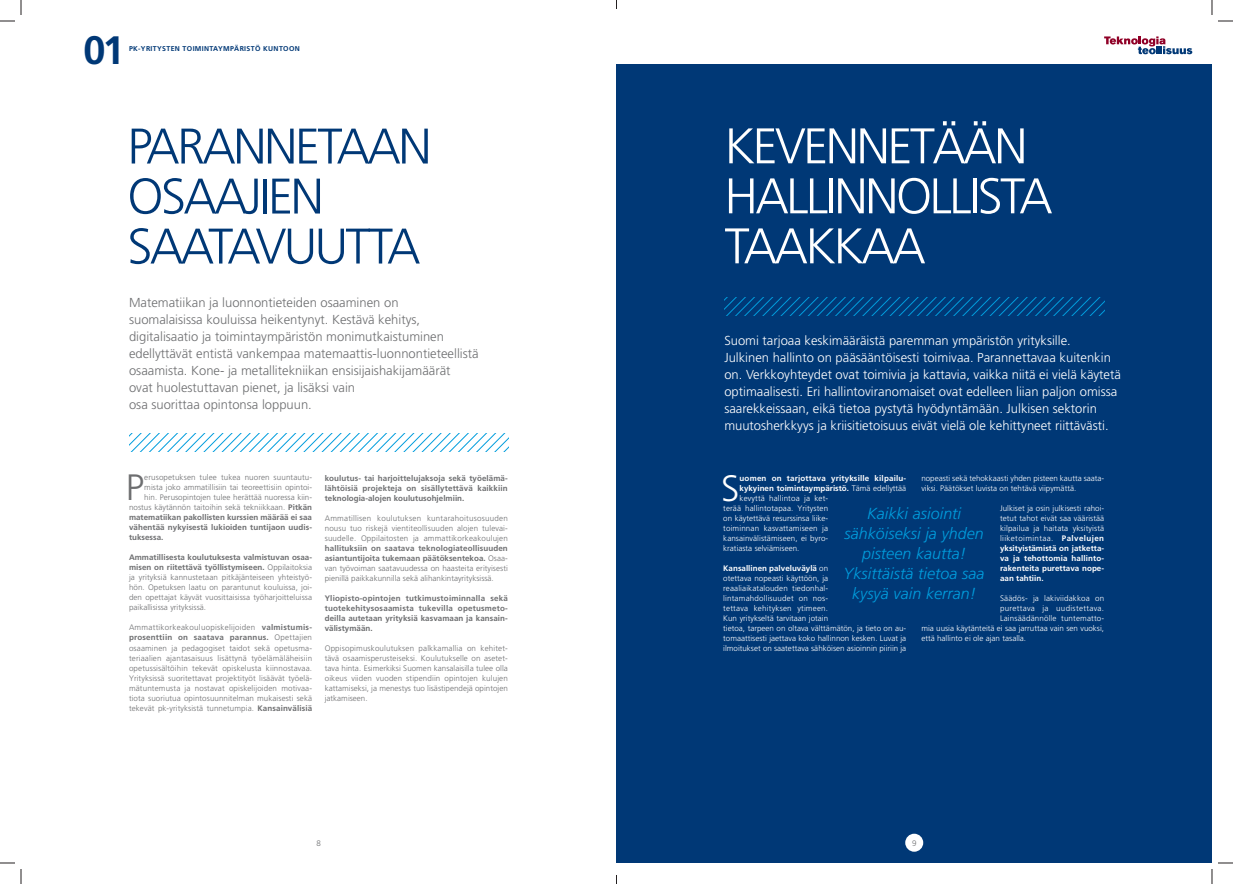
<style>
.page{position:relative;width:1233px;height:884px;background:#fff}
.page>*{position:absolute;margin:0;border:0;box-sizing:border-box;transform-origin:0 0}
.t1{font:300 50px/50px "Frutiger";letter-spacing:-.05em;color:#fff}
.t2{font:300 50px/50px "Frutiger";letter-spacing:-.05em;color:#003876}
.t3{font:700 39.6px "Frutiger";color:#003876}
.t4{font:300 36.7px "Frutiger";color:#6d6e70}
.t5{font:300 36.7px "Frutiger";color:#fff}
.t6{font:italic 300 16px/20px "Frutiger";letter-spacing:.005em;color:#009ddd;text-align:center}
.t7{font:300 13px/17px "Frutiger";color:#fff}
.t8{font:300 13px/17px "Frutiger";color:#6d6e70}
.t9{font:300 8px/10px "Frutiger";letter-spacing:.005em;color:#6d6e70;text-align:justify}
.t10{font:300 8px/10px "Frutiger";letter-spacing:.005em;color:#fff}
.t11{font:700 8px/10px "Frutiger";letter-spacing:.005em;color:#6d6e70;text-align:justify}
.t12{font:700 8px "Frutiger";letter-spacing:.005em;color:#fff}
.t13{font:700 8px "Frutiger";letter-spacing:.025em;color:#fff}
.t14{font:300 8px "Frutiger";letter-spacing:.025em;color:#fff}
.t15{font:300 8px "Frutiger";letter-spacing:.04em;color:#fff}
.t16{font:700 7px "Frutiger";letter-spacing:.05em;color:#003876}
.s1{font-weight:700}
.s2{font-weight:300}
</style>
<div class="page">
<div style="left:616px;top:21px;width:596px;height:842px;background:#003876"></div>
<div style="left:21px;top:21px;width:1191px;height:43px;background:#fff"></div>
<svg style="left:1104px;top:36px;width:88px;height:18px"></svg>
<svg style="left:724px;top:297px;width:380px;height:19px"></svg>
<svg style="left:129px;top:434px;width:379px;height:18px"></svg>
<div style="left:905px;top:834px;width:18px;height:18px;background:#fff;border-radius:50%"></div>
<svg style="left:1218px;top:20px;width:15px;height:2px"></svg>
<svg style="left:1218px;top:862px;width:15px;height:2px"></svg>
<svg style="left:0;top:0;width:22px;height:22px"></svg>
<svg style="left:0;top:862px;width:22px;height:22px"></svg>
<svg style="left:1211px;top:0;width:1px;height:15px"></svg>
<svg style="left:1211px;top:869px;width:1px;height:15px"></svg>
<h2 class="t3" style="left:83px;top:34px;width:43px">01</h2>
<p class="t16" style="left:129px;top:46px;width:172px">PK-YRITYSTEN TOIMINTAYMPÄRISTÖ KUNTOON</p>
<h1 class="t2" style="left:127px;top:125px;width:306px">PARANNETAAN<br>OSAAJIEN<br>SAATAVUUTTA</h1>
<p class="t8" style="left:129px;top:295px;width:351px">Matematiikan ja luonnontieteiden osaaminen on<br>suomalaisissa kouluissa heikentynyt. Kestävä kehitys, digitalisaatio ja toimintaympäristön monimutkaistuminen edellyttävät entistä vankempaa matemaattis-luonnontieteellistä osaamista. Kone- ja metallitekniikan ensisijaishakijamäärät<br>ovat huolestuttavan pienet, ja lisäksi vain<br>osa suorittaa opintonsa loppuun.</p>
<h3 class="t4" style="left:126px;top:473px;width:20px">P</h3>
<p class="t9" style="left:144px;top:473px;width:169px">erusopetuksen tulee tukea nuoren suuntautu-</p>
<p class="t9" style="left:144px;top:483px;width:169px">mista joko ammatillisiin tai teoreettisiin opintoi-</p>
<p class="t9" style="left:144px;top:493px;width:169px">hin. Perusopintojen tulee herättää nuoressa kiin-</p>
<p class="t9" style="left:129px;top:503px;width:184px">nostus käytännön taitoihin sekä tekniikkaan. <span class="s1">Pitkän</span></p>
<p class="t11" style="left:129px;top:513px;width:184px">matematiikan pakollisten kurssien määrää ei saa</p>
<p class="t11" style="left:129px;top:523px;width:184px">vähentää nykyisestä lukioiden tuntijaon uudis-</p>
<p class="t11" style="left:129px;top:533px;width:36px">tuksessa.</p>
<p class="t9" style="left:129px;top:553px;width:185px"><span class="s1">Ammatillisesta koulutuksesta valmistuvan osaa&shy;misen on riitettävä työllistymiseen.</span> Oppilaitoksia ja yrityksiä kannustetaan pitkäjänteiseen yhteistyö&shy;hön. Opetuksen laatu on parantunut kouluissa, joi&shy;den opettajat käyvät vuosittaisissa työharjoitteluissa paikallisissa yrityksissä.</p>
<p class="t9" style="left:129px;top:623px;width:185px">Ammattikorkeakouluopiskelijoiden <span class="s1">valmistumis&shy;prosenttiin on saatava parannus.</span> Opettajien osaaminen ja pedagogiset taidot sekä opetusma&shy;teriaalien ajantasaisuus lisättynä työelämäläheisiin opetussisältöihin tekevät opiskelusta kiinnostavaa.<br>Yrityksissä suoritettavat projektityöt lisäävät työelä&shy;mätuntemusta ja nostavat opiskelijoiden motivaa&shy;tiota suoriutua opintosuunnitelman mukaisesti sekä tekevät pk-yrityksistä tunnetumpia. <span class="s1">Kansainvälisiä</span></p>
<p class="t11" style="left:325px;top:473px;width:184px">koulutus- tai harjoittelujaksoja sekä työelämä&shy;lähtöisiä projekteja on sisällytettävä kaikkiin teknologia-alojen koulutusohjelmiin.</p>
<p class="t9" style="left:325px;top:513px;width:185px">Ammatillisen koulutuksen kuntarahoitusosuuden nousu tuo riskejä vientiteollisuuden alojen tulevai&shy;suudelle. Oppilaitosten ja ammattikorkeakoulujen</p>
<p class="t9" style="left:325px;top:543px;width:185px"><span class="s1">hallituksiin on saatava teknologiateollisuuden asiantuntijoita tukemaan päätöksentekoa.</span> Osaa&shy;van työvoiman saatavuudessa on haasteita erityisesti pienillä paikkakunnilla sekä alihankintayrityksissä.</p>
<p class="t11" style="left:325px;top:593px;width:185px">Yliopisto-opintojen tutkimustoiminnalla sekä tuotekehitysosaamista tukevilla opetusmeto&shy;deilla autetaan yrityksiä kasvamaan ja kansain&shy;välistymään.</p>
<p class="t9" style="left:325px;top:643px;width:185px">Oppisopimuskoulutuksen palkkamallia on kehitet&shy;tävä osaamisperusteiseksi. Koulutukselle on asetet&shy;tava hinta. Esimerkiksi Suomen kansalaisilla tulee olla oikeus viiden vuoden stipendiin opintojen kulujen kattamiseksi, ja menestys tuo lisästipendejä opintojen jatkamiseen.</p>
<h1 class="t1" style="left:724px;top:125px;width:329px">KEVENNETÄÄN<br>HALLINNOLLISTA<br>TAAKKAA</h1>
<p class="t7" style="left:724px;top:333px;width:398px">Suomi tarjoaa keskimääräistä paremman ympäristön yrityksille.<br>Julkinen hallinto on pääsääntöisesti toimivaa. Parannettavaa kuitenkin on. Verkkoyhteydet ovat toimivia ja kattavia, vaikka niitä ei vielä käytetä optimaalisesti. Eri hallintoviranomaiset ovat edelleen liian paljon omissa saarekkeissaan, eikä tietoa pystytä hyödyntämään. Julkisen sektorin muutosherkkyys ja kriisitietoisuus eivät vielä ole kehittyneet riittävästi.</p>
<h3 class="t5" style="left:721px;top:473px;width:20px">S</h3>
<p class="t13" style="left:739px;top:474px;width:168px">uomen on tarjottava yrityksille kilpailu-</p>
<p class="t10" style="left:921px;top:473px;width:184px">nopeasti sekä tehokkaasti yhden pisteen kautta saata&shy;viksi. Päätökset luvista on tehtävä viipymättä.</p>
<p class="t10" style="left:1000px;top:503px;width:106px;text-align:justify">Julkiset ja osin julkisesti rahoi&shy;tetut tahot eivät saa vääristää kilpailua ja haitata yksityistä liike toimintaa. <span class="s1">Palvelujen yksityistämistä on jatketta&shy;va ja tehottomia hallinto&shy;rakenteita purettava nope&shy;aan tahtiin.</span></p>
<p class="t14" style="left:1000px;top:594px;width:106px">Säädös- ja lakiviidakkoa on</p>
<p class="t15" style="left:1000px;top:604px;width:106px">purettava ja uudistettava.</p>
<p class="t10" style="left:1000px;top:613px;width:106px">Lainsäädännölle tuntematto-</p>
<p class="t10" style="left:921px;top:623px;width:184px">mia uusia käytänteitä ei saa jarruttaa vain sen vuoksi,</p>
<p class="t10" style="left:921px;top:633px;width:106px">että hallinto ei ole ajan tasalla.</p>
<p class="t12" style="left:739px;top:484px;width:168px">kykyinen toimintaympäristö. <span class="s2">Tämä edellyttää</span></p>
<p class="t10" style="left:739px;top:493px;width:90px">kevyttä hallintoa ja ket-</p>
<p class="t10" style="left:723px;top:503px;width:106px">terää hallintotapaa. Yritysten</p>
<p class="t10" style="left:723px;top:513px;width:106px">on käytettävä resurssinsa liike-</p>
<p class="t10" style="left:723px;top:523px;width:106px">toiminnan kasvattamiseen ja</p>
<p class="t10" style="left:723px;top:533px;width:106px">kansainvälistämiseen, ei byro-</p>
<p class="t10" style="left:723px;top:543px;width:78px">kratiasta selviämiseen.</p>
<p class="t10" style="left:723px;top:563px;width:184px"><span class="s1">Kansallinen palveluväylä</span> on<br>otettava nopeasti käyttöön, ja<br>reaaliaikatalouden tiedonhal-<br>lintamahdollisuudet on nos-<br>tettava kehityksen ytimeen.<br>Kun yritykseltä tarvitaan jotain<br>tietoa, tarpeen on oltava välttämätön, ja tieto on au&shy;tomaattisesti jaettava koko hallinnon kesken. Luvat ja ilmoitukset on saatettava sähköisen asioinnin piiriin ja</p>
<h3 class="t6" style="left:843px;top:505px;width:142px">Kaikki asiointi sähköiseksi ja yhden pisteen kautta!<br>Yksittäistä tietoa saa kysyä vain kerran!</h3>
<p class="t9" style="left:316px;top:838px;width:6px">8</p>
<p class="t9" style="left:912px;top:838px;width:6px">9</p>
</div>
